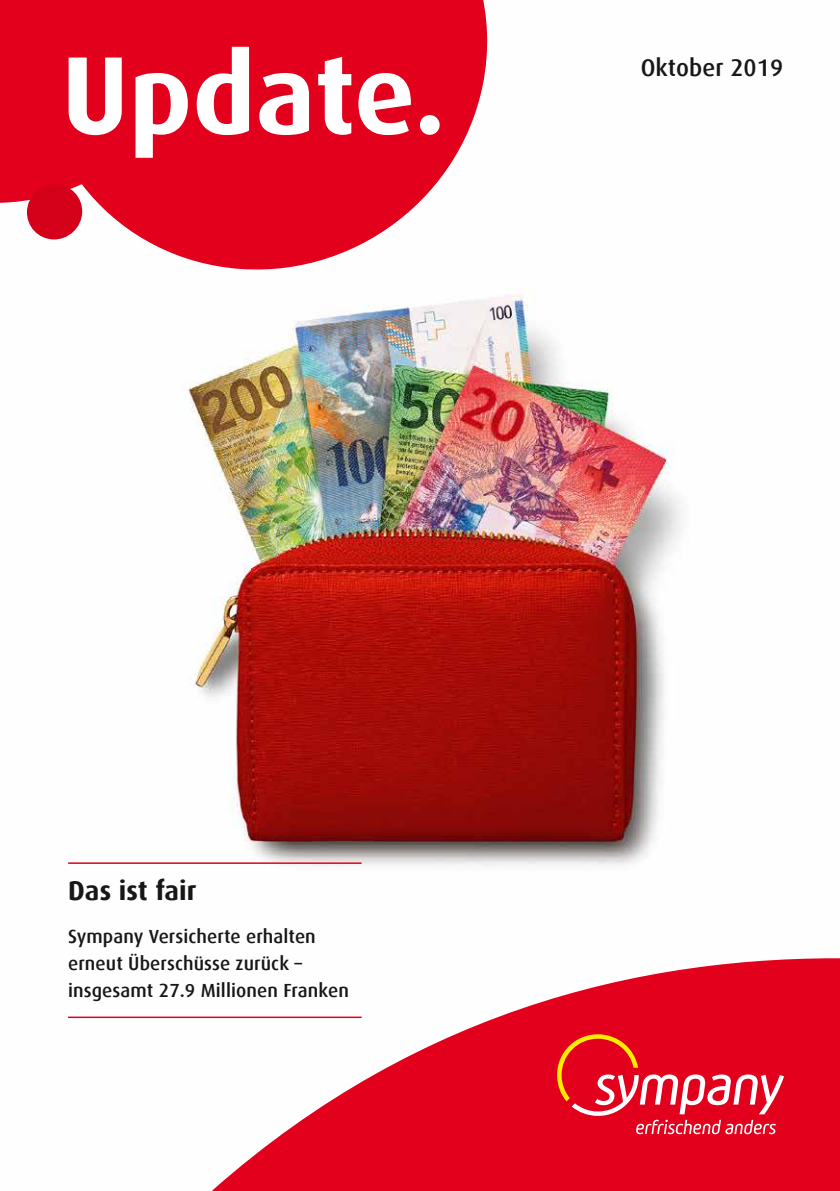
<style>
.page{position:relative;width:840px;height:1191px;background:#fff}
.page>*{position:absolute;margin:0;border:0;box-sizing:border-box;transform-origin:0 0}
.t1{font:700 111px "Dax";color:#fff}
.t2{font:700 27px "Dax";letter-spacing:.005em;color:#181716}
.t3{font:500 24px "Dax";letter-spacing:.005em;color:#181716}
.t4{font:500 19px/27px "Dax";letter-spacing:.005em;color:#181716}
</style>
<div class="page">
<img style="left:68px;top:290px;width:614px;height:729px">
<svg style="left:193px;top:954px;width:646px;height:237px;fill:#e3001d"></svg>
<div style="left:527px;top:1016px;width:286px;height:147px;background:#e3001d"></div>
<svg style="left:557px;top:1034px;width:226px;height:100px"></svg>
<div style="left:0;top:0;width:18px;height:203px;background:#e3001d"></div>
<svg style="left:18px;top:0;width:470px;height:270px;background:#e6243d"></svg>
<svg style="left:26px;top:184px;width:57px;height:56px"></svg>
<hr style="left:68px;top:862px;width:293px;height:2px;background:#e3001d">
<hr style="left:68px;top:1016px;width:293px;height:2px;background:#e3001d">
<h1 class="t1" style="left:61px;top:33px;width:385px">Update.</h1>
<p class="t3" style="left:640px;top:54px;width:144px">Oktober 2019</p>
<h2 class="t2" style="left:68px;top:875px;width:130px">Das ist fair</h2>
<p class="t4" style="left:68px;top:923px;width:282px">Sympany Versicherte erhalten erneut Überschüsse zurück – insgesamt 27.9 Millionen Franken</p>
</div>
